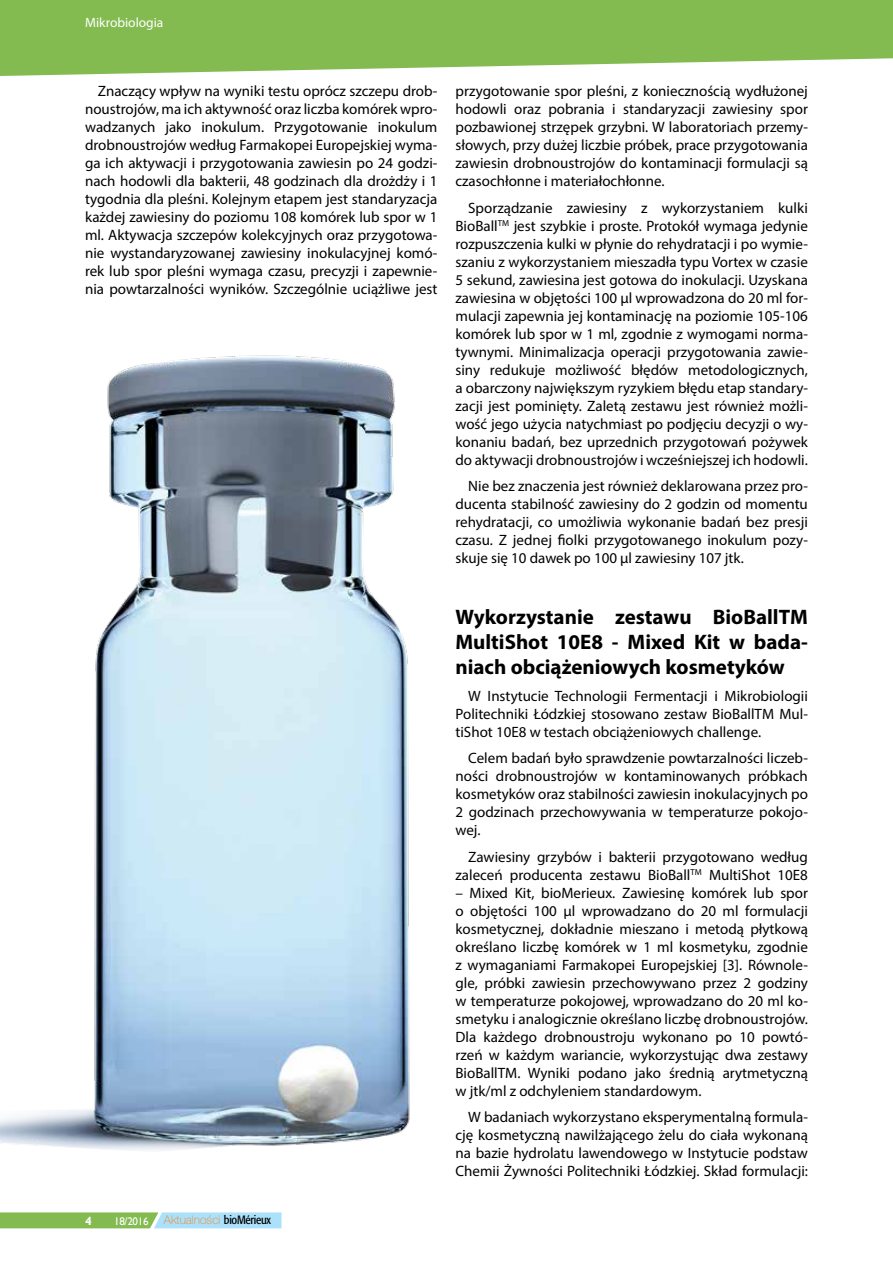
<style>
.page{position:relative;width:893px;height:1263px;background:#fff}
.page>*{position:absolute;margin:0;border:0;box-sizing:border-box;transform-origin:0 0}
.t1{font:700 21px/25.2px "Myriad Pro";color:#000;text-align:justify}
.t2{font:15px/18px "Myriad Pro";color:#000;text-align:justify}
.t3{font:13.5px "Myriad Pro";color:#fff}
.t4{font:100 12px "Helvetica Neue LT Pro";color:#f58220}
.t5{font:700 12px "Gill Sans";color:#fff}
.t6{font:11.1px "Gill Sans";letter-spacing:-.03em;color:#fff}
.s1{font-family:"Formata";font-weight:400;font-stretch:condensed;color:#000}
</style>
<div class="page">
<svg style="left:0;top:1212px;width:281px;height:16px;background:#99cda0"></svg>
<svg style="left:0;top:0;width:893px;height:76px;background:#91c265"></svg>
<img style="left:0;top:355px;width:410px;height:796px">
<p class="t3" style="left:85px;top:14px;width:80px">Mikrobiologia</p>
<p class="t2" style="left:85px;top:82px;width:354px;text-indent:13px">Znaczący wpływ na wyniki testu oprócz szczepu drob&shy;noustrojów, ma ich aktywność oraz liczba komórek wpro&shy;wadzanych jako inokulum. Przygotowanie inokulum drobnoustrojów według Farmakopei Europejskiej wyma&shy;ga ich aktywacji i przygotowania zawiesin po 24 godzi&shy;nach hodowli dla bakterii, 48 godzinach dla drożdży i 1 tygodnia dla pleśni. Kolejnym etapem jest standaryzacja każdej zawiesiny do poziomu 108 komórek lub spor w 1 ml. Aktywacja szczepów kolekcyjnych oraz przygotowa&shy;nie wystandaryzowanej zawiesiny inokulacyjnej komó&shy;rek lub spor pleśni wymaga czasu, precyzji i zapewnie&shy;nia powtarzalności wyników. Szczególnie uciążliwe jest</p>
<p class="t2" style="left:455px;top:82px;width:354px">przygotowanie spor pleśni, z koniecznością wydłużonej hodowli oraz pobrania i standaryzacji zawiesiny spor pozbawionej strzępek grzybni. W laboratoriach przemy&shy;słowych, przy dużej liczbie próbek, prace przygotowania zawiesin drobnoustrojów do kontaminacji formulacji są czasochłonne i materiałochłonne.</p>
<p class="t2" style="left:455px;top:199px;width:354px;text-indent:13px">Sporządzanie zawiesiny z wykorzystaniem kulki BioBall<sup>TM</sup> jest szybkie i proste. Protokół wymaga jedynie rozpuszczenia kulki w płynie do rehydratacji i po wymie&shy;szaniu z wykorzystaniem mieszadła typu Vortex w czasie 5 sekund, zawiesina jest gotowa do inokulacji. Uzyskana zawiesina w objętości 100 µl wprowadzona do 20 ml for&shy;mulacji zapewnia jej kontaminację na poziomie 105-106 komórek lub spor w 1 ml, zgodnie z wymogami norma&shy;tywnymi. Minimalizacja operacji przygotowania zawie&shy;siny redukuje możliwość błędów metodologicznych, a obarczony największym ryzykiem błędu etap standary&shy;zacji jest pominięty. Zaletą zestawu jest również możli&shy;wość jego użycia natychmiast po podjęciu decyzji o wy&shy;konaniu badań, bez uprzednich przygotowań pożywek do aktywacji drobnoustrojów i wcześniejszej ich hodowli.</p>
<p class="t2" style="left:455px;top:477px;width:354px;text-indent:13px">Nie bez znaczenia jest również deklarowana przez pro&shy;ducenta stabilność zawiesiny do 2 godzin od momentu rehydratacji, co umożliwia wykonanie badań bez presji czasu. Z jednej fiolki przygotowanego inokulum pozy&shy;skuje się 10 dawek po 100 µl zawiesiny 107 jtk.</p>
<p class="t5" style="left:85px;top:1214px;width:8px">4</p>
<p class="t6" style="left:114px;top:1214px;width:36px">18/2016</p>
<p class="t4" style="left:164px;top:1213px;width:109px">Aktualności <span class="s1">bioMérieux</span></p>
<h1 class="t1" style="left:455px;top:603px;width:354px">Wykorzystanie zestawu BioBallTM MultiShot 10E8 - Mixed Kit w bada&shy;niach obciążeniowych kosmetyków</h1>
<p class="t2" style="left:455px;top:686px;width:354px;text-indent:13px">W Instytucie Technologii Fermentacji i Mikrobiologii Politechniki Łódzkiej stosowano zestaw BioBallTM Mul&shy;tiShot 10E8 w testach obciążeniowych challenge.</p>
<p class="t2" style="left:455px;top:749px;width:354px;text-indent:13px">Celem badań było sprawdzenie powtarzalności liczeb&shy;ności drobnoustrojów w kontaminowanych próbkach kosmetyków oraz stabilności zawiesin inokulacyjnych po 2 godzinach przechowywania w temperaturze pokojo&shy;wej.</p>
<p class="t2" style="left:455px;top:847px;width:354px;text-align:right">Zawiesiny grzybów i bakterii przygotowano według zaleceń producenta zestawu BioBall<sup>TM</sup> MultiShot 10E8</p>
<p class="t2" style="left:455px;top:883px;width:354px">– Mixed Kit, bioMerieux. Zawiesinę komórek lub spor o objętości 100 µl wprowadzano do 20 ml formulacji kosmetycznej, dokładnie mieszano i metodą płytkową określano liczbę komórek w 1 ml kosmetyku, zgodnie z wymaganiami Farmakopei Europejskiej [3]. Równole&shy;gle, próbki zawiesin przechowywano przez 2 godziny w temperaturze pokojowej, wprowadzano do 20 ml ko&shy;smetyku i analogicznie określano liczbę drobnoustrojów.<br>Dla każdego drobnoustroju wykonano po 10 powtó&shy;rzeń w każdym wariancie, wykorzystując dwa zestawy BioBallTM. Wyniki podano jako średnią arytmetyczną w jtk/ml z odchyleniem standardowym.</p>
<p class="t2" style="left:455px;top:1108px;width:354px;text-indent:13px">W badaniach wykorzystano eksperymentalną formula&shy;cję kosmetyczną nawilżającego żelu do ciała wykonaną na bazie hydrolatu lawendowego w Instytucie podstaw Chemii Żywności Politechniki Łódzkiej. Skład formulacji:</p>
</div>
